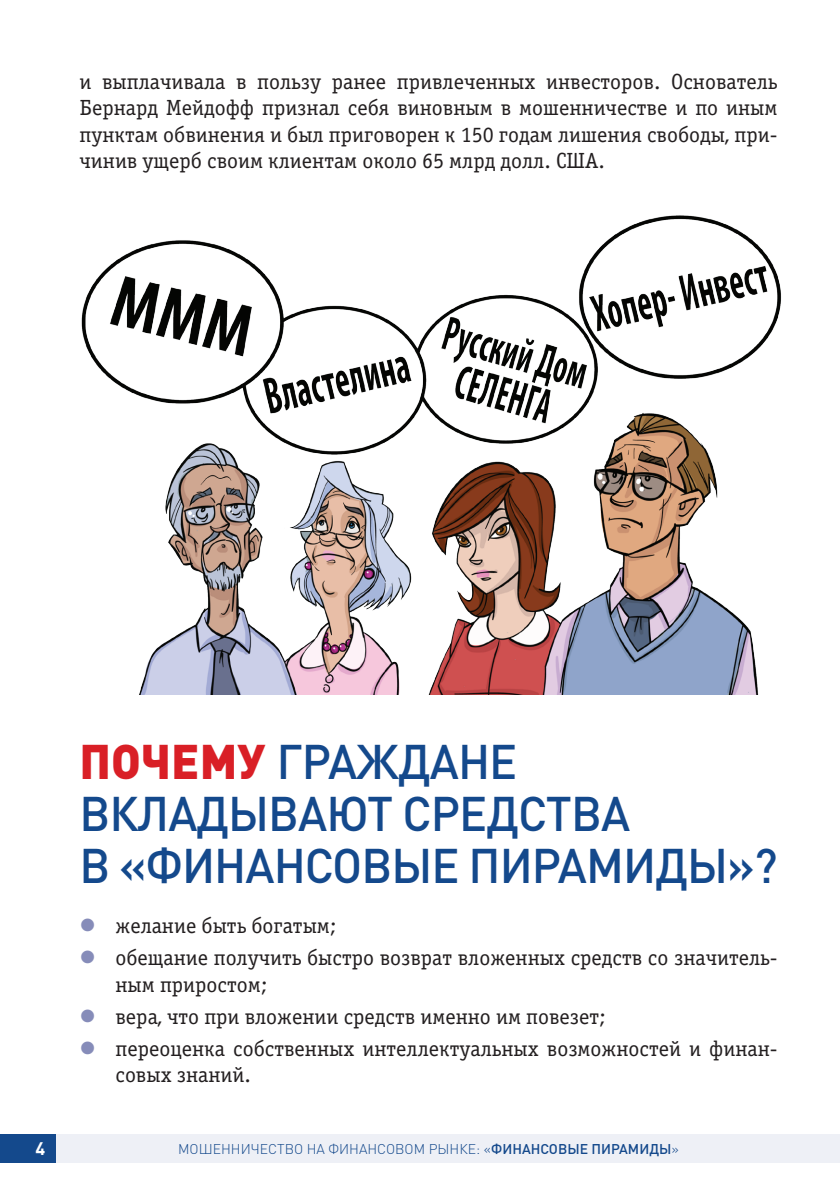
<style>
.page{position:relative;width:840px;height:1191px;background:#fff}
.page>*{position:absolute;margin:0;border:0;box-sizing:border-box;transform-origin:0 0}
.t1{font:500 48px/52px "DIN Pro";letter-spacing:-.02em;color:#14498c}
.t2{font:22px/26.4px "Officina Serif C";color:#231f20}
.t3{font:700 18px "DIN Pro";color:#fff}
.t4{font:300 14px "DIN Pro";color:#14498c}
.s1{font-weight:900;color:#d91f26}
.s2{font-weight:500}
</style>
<div class="page">
<div style="left:0;top:1134px;width:57px;height:28px;background:#14498c"></div>
<div style="left:57px;top:1134px;width:782px;height:28px;background:#eef0f6"></div>
<hr style="left:839px;top:490px;width:1px;height:82px;background:#eef0f6">
<img style="left:81px;top:215px;width:700px;height:479px">
<p class="t2" style="left:79px;top:69px;width:699px;text-align:justify">и выплачивала в пользу ранее привлеченных инвесторов. Основатель Бернард Мейдофф признал себя виновным в мошенничестве и по иным пунктам обвинения и был приговорен к 150 годам лишения свободы, при&shy;чинив ущерб своим клиентам около 65 млрд долл. США.</p>
<h1 class="t1" style="left:79px;top:733px;width:699px"><span class="s1">ПОЧЕМУ</span> ГРАЖДАНЕ<br>ВКЛАДЫВАЮТ СРЕДСТВА<br>В «ФИНАНСОВЫЕ ПИРАМИДЫ»?</h1>
<p class="t2" style="left:115px;top:910px;width:663px;line-height:32px">желание быть богатым;<br>обещание получить быстро возврат вложенных средств со значитель-</p>
<p class="t2" style="left:115px;top:968px;width:663px;line-height:32px">ным приростом;<br>вера, что при вложении средств именно им повезет;<br>переоценка собственных интеллектуальных возможностей и финан-</p>
<p class="t2" style="left:115px;top:1062px;width:137px">совых знаний.</p>
<p class="t3" style="left:36px;top:1136px;width:11px">4</p>
<p class="t4" style="left:178px;top:1139px;width:502px">МОШЕННИЧЕСТВО НА ФИНАНСОВОМ РЫНКЕ: «<span class="s2">ФИНАНСОВЫЕ ПИРАМИДЫ</span>»</p>
</div>
